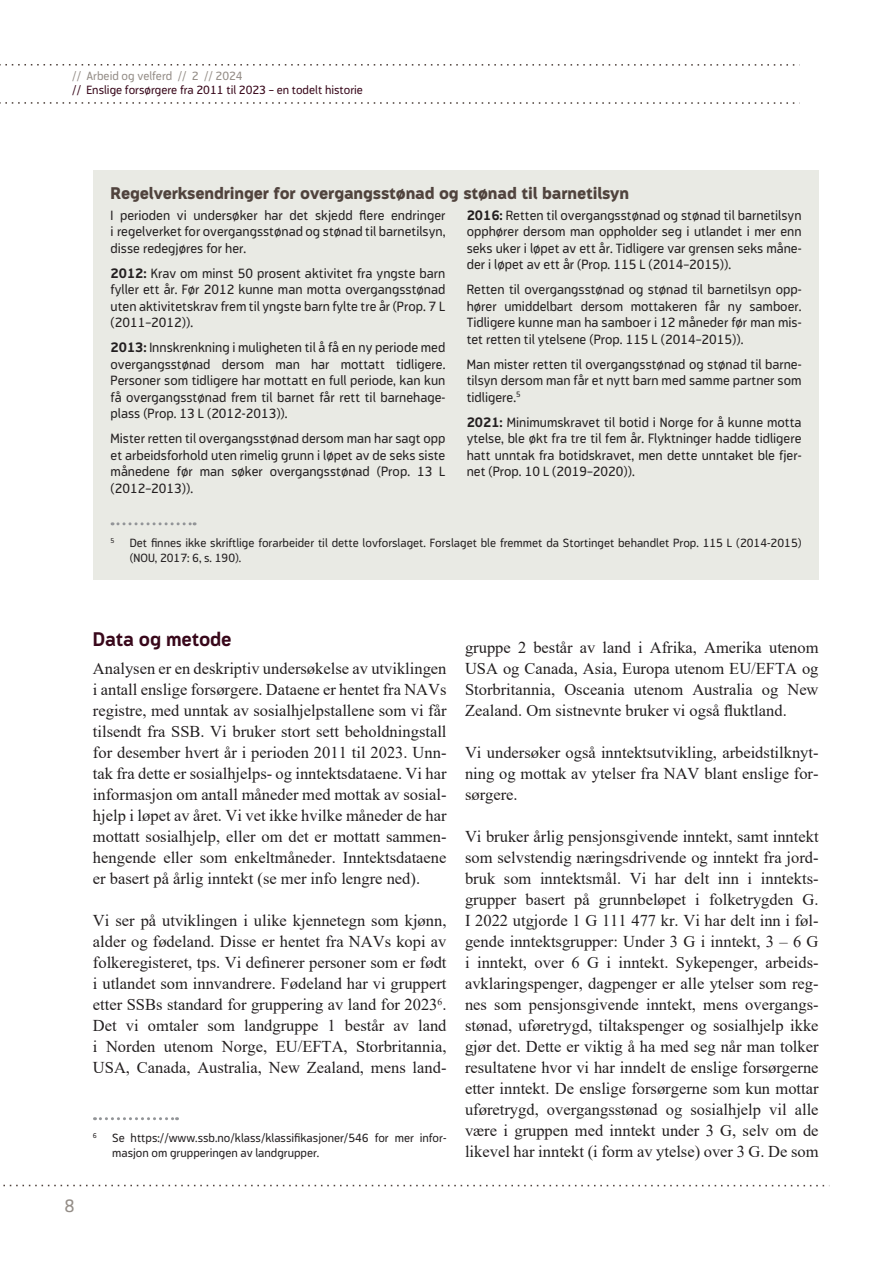
<style>
.page{position:relative;width:893px;height:1263px;background:#fff}
.page>*{position:absolute;margin:0;border:0;box-sizing:border-box;transform-origin:0 0}
.t1{font:700 19.5px "Modus";letter-spacing:-.01em;color:#38071a}
.t2{font:18px "Modus";color:#948d87}
.t3{font:16.5px/21px "Times New Roman";color:#231f20;text-align:justify}
.t4{font:800 16.5px "Modus";letter-spacing:-.01em;color:#50433d}
.t5{font:13.5px/16.5px "Modus";color:#231f20;text-align:justify}
.t6{font:12px/15px "Modus";color:#231f20}
.t7{font:12px "Modus";color:#38071a}
.t8{font:12px "Modus";color:#948d87}
.t9{font:7.05px "Modus";color:#231f20}
.s1{font-weight:700}
</style>
<div class="page">
<svg style="left:0;top:64px;width:795px;height:2px"></svg>
<svg style="left:0;top:102px;width:795px;height:2px"></svg>
<svg style="left:3px;top:1185px;width:822px;height:1px"></svg>
<svg style="left:94px;top:1117px;width:84px;height:3px"></svg>
<div style="left:94px;top:170px;width:725px;height:409px;background:#e9eae4"></div>
<svg style="left:112px;top:522px;width:83px;height:3px"></svg>
<p class="t8" style="left:72px;top:69px;width:172px">// Arbeid og velferd // 2 // 2024</p>
<p class="t7" style="left:72px;top:83px;width:292px">// Enslige forsørgere fra 2011 til 2023 – en todelt historie</p>
<p class="t4" style="left:111px;top:184px;width:520px">Regelverksendringer for overgangsstønad og stønad til barnetilsyn</p>
<p class="t5" style="left:111px;top:207px;width:336px">I perioden vi undersøker har det skjedd flere endringer i regelverket for overgangsstønad og stønad til barnetilsyn, disse redegjøres for her.</p>
<p class="t5" style="left:111px;top:265px;width:336px"><span class="s1">2012:</span> Krav om minst 50 prosent aktivitet fra yngste barn fyller ett år. Før 2012 kunne man motta overgangsstønad uten aktivitetskrav frem til yngste barn fylte tre år (Prop. 7 L (2011–2012)).</p>
<p class="t5" style="left:111px;top:339px;width:336px"><span class="s1">2013:</span> Innskrenkning i muligheten til å få en ny periode med overgangsstønad dersom man har mottatt tidligere.<br>Personer som tidligere har mottatt en full periode, kan kun få overgangsstønad frem til barnet får rett til barnehage&shy;plass (Prop. 13 L (2012-2013)).</p>
<p class="t5" style="left:111px;top:430px;width:336px">Mister retten til overgangsstønad dersom man har sagt opp et arbeidsforhold uten rimelig grunn i løpet av de seks siste månedene før man søker overgangsstønad (Prop. 13 L (2012–2013)).</p>
<p class="t5" style="left:467px;top:207px;width:336px"><span class="s1">2016:</span> Retten til overgangsstønad og stønad til barnetilsyn opphører dersom man oppholder seg i utlandet i mer enn seks uker i løpet av ett år. Tidligere var grensen seks måne&shy;der i løpet av ett år (Prop. 115 L (2014–2015)).</p>
<p class="t5" style="left:467px;top:281px;width:336px">Retten til overgangsstønad og stønad til barnetilsyn opp&shy;hører umiddelbart dersom mottakeren får ny samboer.<br>Tidligere kunne man ha samboer i 12 måneder før man mis&shy;tet retten til ytelsene (Prop. 115 L (2014–2015)).</p>
<p class="t5" style="left:467px;top:356px;width:336px">Man mister retten til overgangsstønad og stønad til barne&shy;tilsyn dersom man får et nytt barn med samme partner som tidligere.<sup>5</sup></p>
<p class="t5" style="left:467px;top:414px;width:336px"><span class="s1">2021:</span> Minimumskravet til botid i Norge for å kunne motta ytelse, ble økt fra tre til fem år. Flyktninger hadde tidligere hatt unntak fra botidskravet, men dette unntaket ble fjer&shy;net (Prop. 10 L (2019–2020)).</p>
<p class="t9" style="left:111px;top:537px;width:5px">5</p>
<p class="t6" style="left:130px;top:536px;width:673px">Det finnes ikke skriftlige forarbeider til dette lovforslaget. Forslaget ble fremmet da Stortinget behandlet Prop. 115 L (2014-2015) (NOU, 2017: 6, s. 190).</p>
<p class="t2" style="left:65px;top:1195px;width:12px">8</p>
<p class="t1" style="left:93px;top:629px;width:140px">Data og metode</p>
<p class="t3" style="left:93px;top:658px;width:355px">Analysen er en deskriptiv undersøkelse av utviklingen i antall enslige forsørgere. Dataene er hentet fra NAVs registre, med unntak av sosialhjelpstallene som vi får tilsendt fra SSB. Vi bruker stort sett beholdningstall for desember hvert år i perioden 2011 til 2023. Unn&shy;tak fra dette er sosialhjelps- og inntektsdataene. Vi har informasjon om antall måneder med mottak av sosial&shy;hjelp i løpet av året. Vi vet ikke hvilke måneder de har mottatt sosialhjelp, eller om det er mottatt sammen&shy;hengende eller som enkeltmåneder. Inntektsdataene er basert på årlig inntekt (se mer info lengre ned).</p>
<p class="t3" style="left:93px;top:910px;width:355px">Vi ser på utviklingen i ulike kjennetegn som kjønn, alder og fødeland. Disse er hentet fra NAVs kopi av folkeregisteret, tps. Vi definerer personer som er født i utlandet som innvandrere. Fødeland har vi gruppert etter SSBs standard for gruppering av land for 2023<sup>6</sup>.<br>Det vi omtaler som landgruppe 1 består av land i Norden utenom Norge, EU/EFTA, Storbritannia, USA, Canada, Australia, New Zealand, mens land-</p>
<p class="t9" style="left:93px;top:1132px;width:5px">6</p>
<p class="t6" style="left:112px;top:1130px;width:336px">Se https://www.ssb.no/klass/klassifikasjoner/546 for mer infor&shy;masjon om grupperingen av landgrupper.</p>
<p class="t3" style="left:465px;top:637px;width:355px">gruppe 2 består av land i Afrika, Amerika utenom USA og Canada, Asia, Europa utenom EU/EFTA og Storbritannia, Osceania utenom Australia og New Zealand. Om sistnevnte bruker vi også fluktland.</p>
<p class="t3" style="left:465px;top:742px;width:355px">Vi undersøker også inntektsutvikling, arbeidstilknyt&shy;ning og mottak av ytelser fra NAV blant enslige for&shy;sørgere.</p>
<p class="t3" style="left:465px;top:826px;width:355px">Vi bruker årlig pensjonsgivende inntekt, samt inntekt som selvstendig næringsdrivende og inntekt fra jord&shy;bruk som inntektsmål. Vi har delt inn i inntekts&shy;grupper basert på grunnbeløpet i folketrygden G.<br>I 2022 utgjorde 1 G 111 477 kr. Vi har delt inn i føl&shy;gende inntektsgrupper: Under 3 G i inntekt, 3 – 6 G i inntekt, over 6 G i inntekt. Sykepenger, arbeids&shy;avklaringspenger, dagpenger er alle ytelser som reg&shy;nes som pensjonsgivende inntekt, mens overgangs&shy;stønad, uføretrygd, tiltakspenger og sosialhjelp ikke gjør det. Dette er viktig å ha med seg når man tolker resultatene hvor vi har inndelt de enslige forsørgerne etter inntekt. De enslige forsørgerne som kun mottar uføretrygd, overgangsstønad og sosialhjelp vil alle være i gruppen med inntekt under 3 G, selv om de likevel har inntekt (i form av ytelse) over 3 G. De som</p>
</div>
